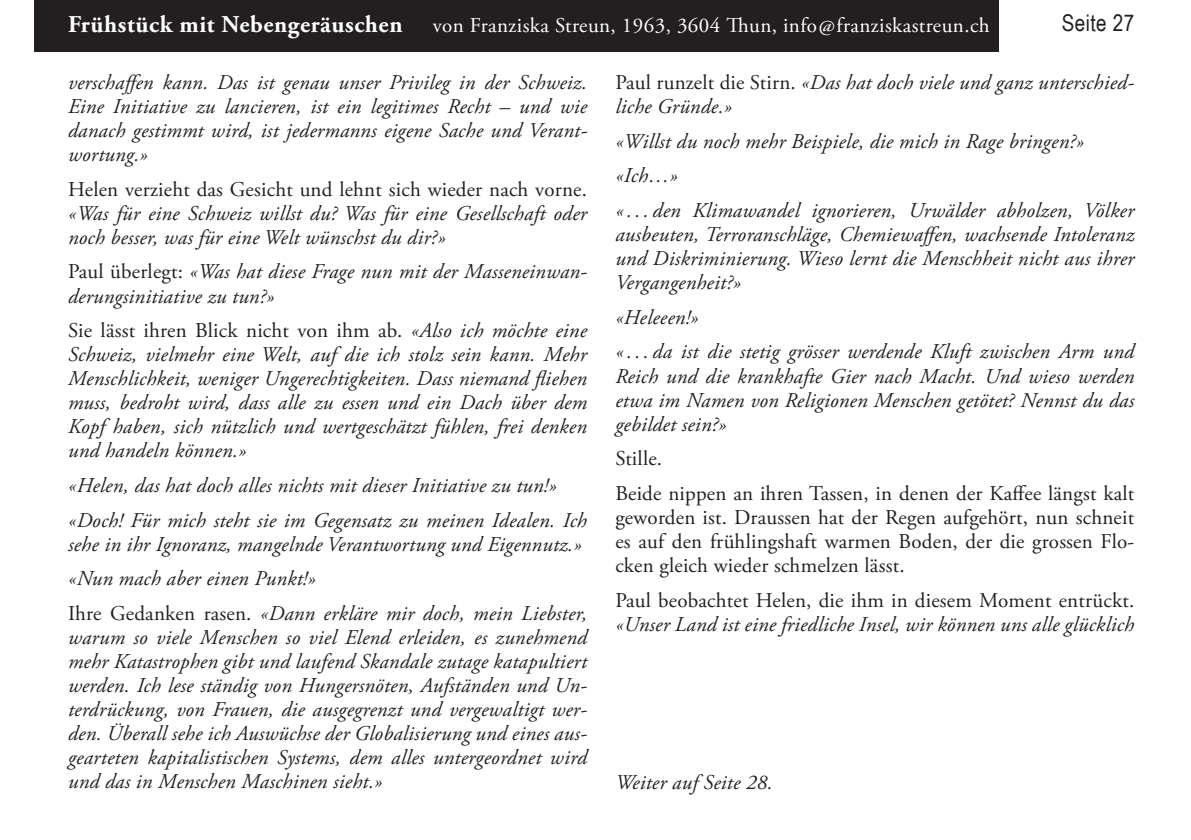
<style>
.page{position:relative;width:1191px;height:840px;background:#fff}
.page>*{position:absolute;margin:0;border:0;box-sizing:border-box;transform-origin:0 0}
.t1{font:700 24px "Adobe Garamond Pro";letter-spacing:.025em;color:#fff}
.t2{font:23px "Arial Narrow";letter-spacing:.02em;color:#231f20}
.t3{font:italic 21px/24px "Adobe Garamond Pro";letter-spacing:.01em;color:#231f20}
.t4{font:21px/24px "Adobe Garamond Pro";letter-spacing:.01em;color:#231f20}
.t5{font:21px "Adobe Garamond Pro";letter-spacing:.02em;color:#fff}
.s1{font-style:normal}
</style>
<div class="page">
<div style="left:34px;top:0;width:964px;height:51px;background:#231f20"></div>
<p class="t1" style="left:68px;top:10px;width:336px">Frühstück mit Nebengeräuschen</p>
<p class="t5" style="left:433px;top:12px;width:558px">von Franziska Streun, 1963, 3604 Thun, info@franziskastreun.ch</p>
<p class="t2" style="left:1061px;top:10px;width:74px">Seite 27</p>
<p class="t3" style="left:68px;top:71px;width:520px;text-align:justify">verschaffen kann. Das ist genau unser Privileg in der Schweiz.<br>Eine Initiative zu lancieren, ist ein legitimes Recht – und wie danach gestimmt wird, ist jedermanns eigene Sache und Verant&shy;wortung.»</p>
<p class="t4" style="left:68px;top:178px;width:520px">Helen verzieht das Gesicht und lehnt sich wieder nach vorne.</p>
<p class="t3" style="left:68px;top:201px;width:520px">«Was für eine Schweiz willst du? Was für eine Gesellschaft oder noch besser, was für eine Welt wünschst du dir?»</p>
<p class="t3" style="left:68px;top:260px;width:520px"><span class="s1">Paul überlegt:</span> «Was hat diese Frage nun mit der Masseneinwan&shy;derungsinitiative zu tun?»</p>
<p class="t3" style="left:68px;top:319px;width:520px;text-align:justify"><span class="s1">Sie lässt ihren Blick nicht von ihm ab.</span> «Also ich möchte eine Schweiz, vielmehr eine Welt, auf die ich stolz sein kann. Mehr Menschlichkeit, weniger Ungerechtigkeiten. Dass niemand fliehen muss, bedroht wird, dass alle zu essen und ein Dach über dem Kopf haben, sich nützlich und wertgeschätzt fühlen, frei denken und handeln können.»</p>
<p class="t3" style="left:68px;top:468px;width:520px;line-height:34.6px">«Helen, das hat doch alles nichts mit dieser Initiative zu tun!» «Doch! Für mich steht sie im Gegensatz zu meinen Idealen. Ich</p>
<p class="t3" style="left:68px;top:527px;width:520px;line-height:34.6px">sehe in ihr Ignoranz, mangelnde Verantwortung und Eigennutz.» «Nun mach aber einen Punkt!»<br><span class="s1">Ihre Gedanken rasen.</span> «Dann erkläre mir doch, mein Liebster,</p>
<p class="t3" style="left:68px;top:625px;width:520px;text-align:justify">warum so viele Menschen so viel Elend erleiden, es zunehmend mehr Katastrophen gibt und laufend Skandale zutage katapultiert werden. Ich lese ständig von Hungersnöten, Aufständen und Un&shy;terdrückung, von Frauen, die ausgegrenzt und vergewaltigt wer&shy;den. Überall sehe ich Auswüchse der Globalisierung und eines aus&shy;gearteten kapitalistischen Systems, dem alles untergeordnet wird und das in Menschen Maschinen sieht.»</p>
<p class="t3" style="left:615px;top:71px;width:520px"><span class="s1">Paul runzelt die Stirn.</span> «Das hat doch viele und ganz unterschied&shy;liche Gründe.»</p>
<p class="t3" style="left:615px;top:124px;width:520px;line-height:34.6px">«Willst du noch mehr Beispiele, die mich in Rage bringen?» «Ich…»<br>« . . . den Klimawandel ignorieren, Urwälder abholzen, Völker</p>
<p class="t3" style="left:615px;top:223px;width:520px;text-align:justify">ausbeuten, Terroranschläge, Chemiewaffen, wachsende Intoleranz und Diskriminierung. Wieso lernt die Menschheit nicht aus ihrer Vergangenheit?»</p>
<p class="t3" style="left:615px;top:300px;width:520px;line-height:34.6px">«Heleeen!»<br>« . . . da ist die stetig grösser werdende Kluft zwischen Arm und</p>
<p class="t3" style="left:615px;top:364px;width:520px;text-align:justify">Reich und die krankhafte Gier nach Macht. Und wieso werden etwa im Namen von Religionen Menschen getötet? Nennst du das gebildet sein?»</p>
<p class="t4" style="left:615px;top:441px;width:520px;line-height:34.6px">Stille.<br>Beide nippen an ihren Tassen, in denen der Kaffee längst kalt</p>
<p class="t4" style="left:615px;top:505px;width:520px;text-align:justify">geworden ist. Draussen hat der Regen aufgehört, nun schneit es auf den frühlingshaft warmen Boden, der die grossen Flo&shy;cken gleich wieder schmelzen lässt.</p>
<p class="t4" style="left:615px;top:588px;width:520px">Paul beobachtet Helen, die ihm in diesem Moment entrückt.</p>
<p class="t3" style="left:615px;top:612px;width:520px">«Unser Land ist eine friedliche Insel, wir können uns alle glücklich</p>
<p class="t3" style="left:615px;top:770px;width:159px">Weiter auf Seite 28.</p>
</div>
